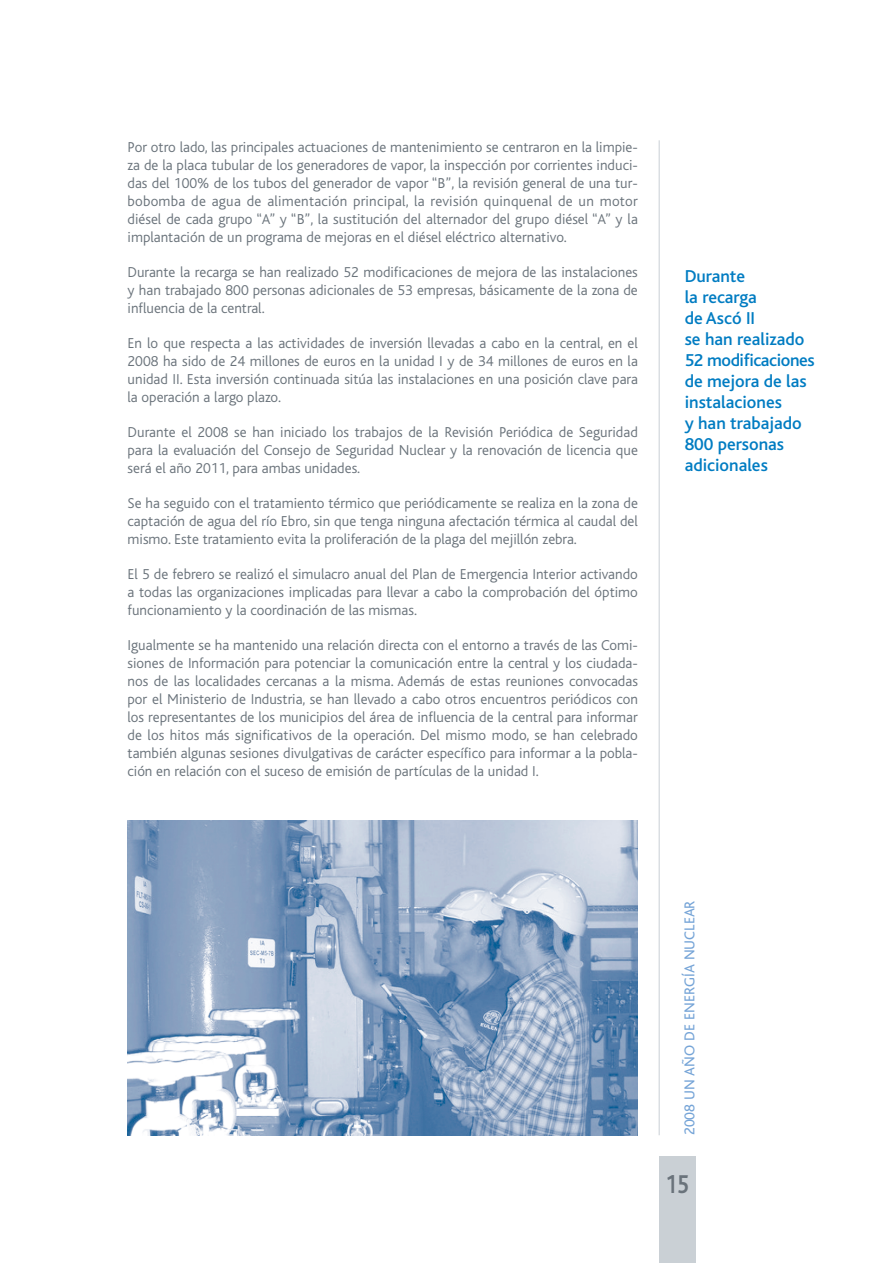
<style>
.page{position:relative;width:893px;height:1263px;background:#fff}
.page>*{position:absolute;margin:0;border:0;box-sizing:border-box;transform-origin:0 0}
.t1{font:700 27px "Bliss";color:#6a737b;scale:.8 1}
.t2{font:500 18px/21px "Bliss";color:#007cc2}
.t3{font:300 15px/18px "Bliss";color:#6a737b;text-align:justify}
.t4{font:15px "Bliss";color:#75a4d7}
</style>
<div class="page">
<hr style="left:659px;top:140px;width:1px;height:995px;background:#cad0d5">
<div style="left:659px;top:1157px;width:36px;height:106px;background:#cad0d5"></div>
<img style="left:128px;top:821px;width:510px;height:314px">
<p class="t3" style="left:128px;top:139px;width:512px">Por otro lado, las principales actuaciones de mantenimiento se centraron en la limpie&shy;za de la placa tubular de los generadores de vapor, la inspección por corrientes induci&shy;das del 100% de los tubos del generador de vapor “B”, la revisión general de una tur&shy;bobomba de agua de alimentación principal, la revisión quinquenal de un motor diésel de cada grupo “A” y “B”, la sustitución del alternador del grupo diésel “A” y la implantación de un programa de mejoras en el diésel eléctrico alternativo.</p>
<p class="t3" style="left:128px;top:264px;width:512px">Durante la recarga se han realizado 52 modificaciones de mejora de las instalaciones y han trabajado 800 personas adicionales de 53 empresas, básicamente de la zona de influencia de la central.</p>
<p class="t3" style="left:128px;top:335px;width:512px">En lo que respecta a las actividades de inversión llevadas a cabo en la central, en el 2008 ha sido de 24 millones de euros en la unidad I y de 34 millones de euros en la unidad II. Esta inversión continuada sitúa las instalaciones en una posición clave para la operación a largo plazo.</p>
<p class="t3" style="left:128px;top:424px;width:512px">Durante el 2008 se han iniciado los trabajos de la Revisión Periódica de Seguridad para la evaluación del Consejo de Seguridad Nuclear y la renovación de licencia que será el año 2011, para ambas unidades.</p>
<p class="t3" style="left:128px;top:495px;width:512px">Se ha seguido con el tratamiento térmico que periódicamente se realiza en la zona de captación de agua del río Ebro, sin que tenga ninguna afectación térmica al caudal del mismo. Este tratamiento evita la proliferación de la plaga del mejillón zebra.</p>
<p class="t3" style="left:128px;top:566px;width:512px">El 5 de febrero se realizó el simulacro anual del Plan de Emergencia Interior activando a todas las organizaciones implicadas para llevar a cabo la comprobación del óptimo funcionamiento y la coordinación de las mismas.</p>
<p class="t3" style="left:128px;top:637px;width:512px">Igualmente se ha mantenido una relación directa con el entorno a través de las Comi&shy;siones de Información para potenciar la comunicación entre la central y los ciudada&shy;nos de las localidades cercanas a la misma. Además de estas reuniones convocadas por el Ministerio de Industria, se han llevado a cabo otros encuentros periódicos con los representantes de los municipios del área de influencia de la central para informar de los hitos más significativos de la operación. Del mismo modo, se han celebrado también algunas sesiones divulgativas de carácter específico para informar a la pobla&shy;ción en relación con el suceso de emisión de partículas de la unidad I.</p>
<p class="t2" style="left:685px;top:268px;width:132px">Durante<br>la recarga<br>de Ascó II<br>se han realizado<br>52 modificaciones de mejora de las instalaciones<br>y han trabajado<br>800 personas adicionales</p>
<p class="t4" style="left:684px;top:1135px;width:236px;rotate:-90deg">2008 UN AÑO DE ENERGÍA NUCLEAR</p>
<h1 class="t1" style="left:665px;top:1174px;width:31px">15</h1>
</div>
